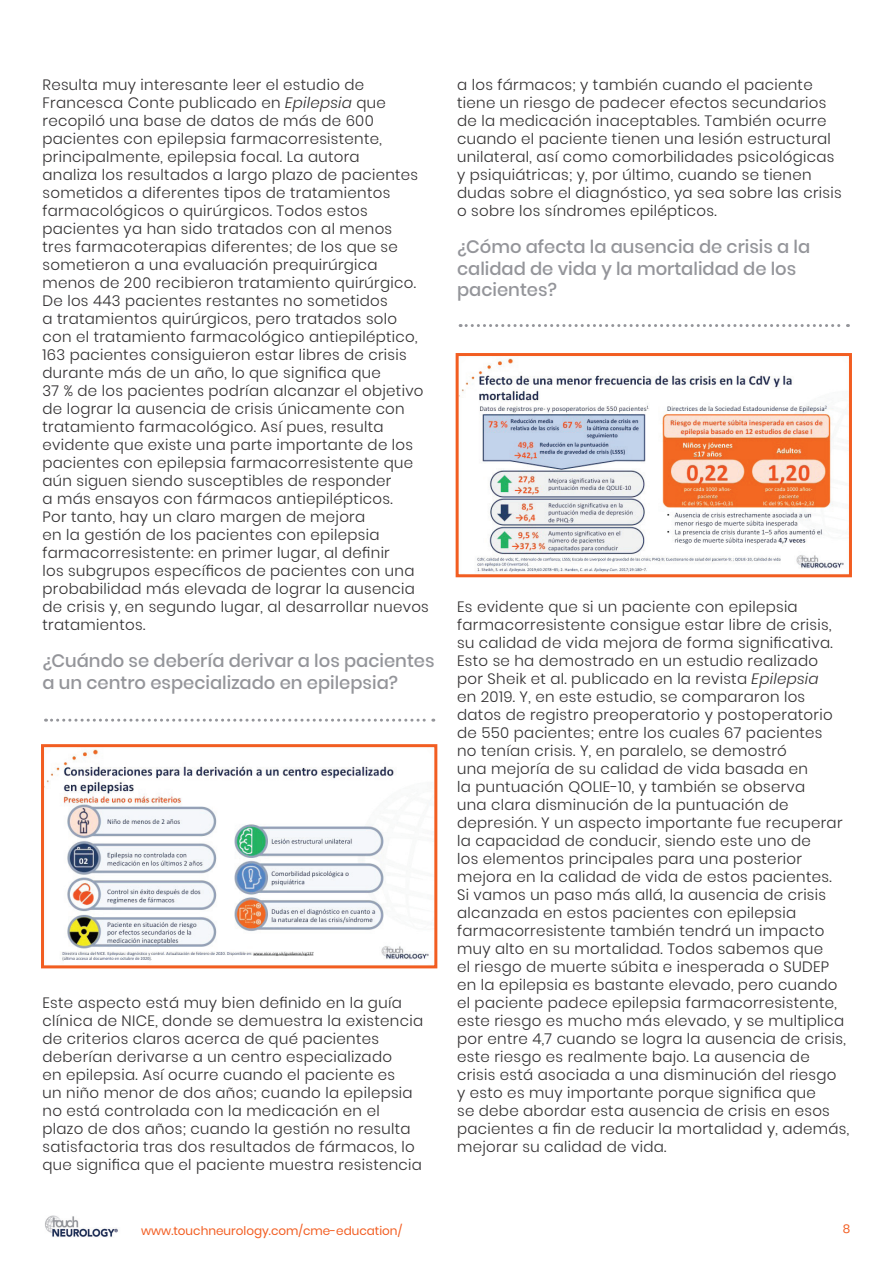
<style>
.page{position:relative;width:893px;height:1263px;background:#fff}
.page>*{position:absolute;margin:0;border:0;box-sizing:border-box;transform-origin:0 0}
.t1{font:500 18px/21.6px "Poppins";color:#94959a}
.t2{font:300 15px/18px "Poppins";letter-spacing:.02em;color:#312f30}
.t3{font:12px "Poppins";color:#f25d21}
.s1{font-style:italic}
</style>
<div class="page">
<img style="left:45px;top:1215px;width:73px;height:22px">
<img style="left:46px;top:749px;width:383px;height:212px">
<div style="left:41px;top:744px;width:396px;height:224px;border:3px solid #f25d21"></div>
<svg style="left:46px;top:719px;width:388px;height:3px"></svg>
<img style="left:461px;top:358px;width:383px;height:215px">
<div style="left:456px;top:353px;width:396px;height:224px;border:3px solid #f25d21"></div>
<svg style="left:460px;top:324px;width:388px;height:3px"></svg>
<p class="t2" style="left:43px;top:76px;width:388px">Resulta muy interesante leer el estudio de Francesca Conte publicado en <span class="s1">Epilepsia</span> que recopiló una base de datos de más de 600 pacientes con epilepsia farmacorresistente, principalmente, epilepsia focal. La autora<br>analiza los resultados a largo plazo de pacientes sometidos a diferentes tipos de tratamientos farmacológicos o quirúrgicos. Todos estos pacientes ya han sido tratados con al menos<br>tres farmacoterapias diferentes; de los que se sometieron a una evaluación prequirúrgica menos de 200 recibieron tratamiento quirúrgico.<br>De los 443 pacientes restantes no sometidos<br>a tratamientos quirúrgicos, pero tratados solo con el tratamiento farmacológico antiepiléptico, 163 pacientes consiguieron estar libres de crisis durante más de un año, lo que significa que<br>37 % de los pacientes podrían alcanzar el objetivo de lograr la ausencia de crisis únicamente con tratamiento farmacológico. Así pues, resulta evidente que existe una parte importante de los pacientes con epilepsia farmacorresistente que aún siguen siendo susceptibles de responder<br>a más ensayos con fármacos antiepilépticos.<br>Por tanto, hay un claro margen de mejora<br>en la gestión de los pacientes con epilepsia farmacorresistente: en primer lugar, al definir<br>los subgrupos específicos de pacientes con una probabilidad más elevada de lograr la ausencia de crisis y, en segundo lugar, al desarrollar nuevos tratamientos.</p>
<p class="t1" style="left:43px;top:650px;width:394px">¿Cuándo se debería derivar a los pacientes a un centro especializado en epilepsia?</p>
<p class="t2" style="left:43px;top:994px;width:382px">Este aspecto está muy bien definido en la guía clínica de NICE, donde se demuestra la existencia de criterios claros acerca de qué pacientes deberían derivarse a un centro especializado<br>en epilepsia. Así ocurre cuando el paciente es<br>un niño menor de dos años; cuando la epilepsia no está controlada con la medicación en el plazo de dos años; cuando la gestión no resulta satisfactoria tras dos resultados de fármacos, lo que significa que el paciente muestra resistencia</p>
<p class="t2" style="left:457px;top:76px;width:386px">a los fármacos; y también cuando el paciente tiene un riesgo de padecer efectos secundarios de la medicación inaceptables. También ocurre cuando el paciente tienen una lesión estructural unilateral, así como comorbilidades psicológicas y psiquiátricas; y, por último, cuando se tienen dudas sobre el diagnóstico, ya sea sobre las crisis o sobre los síndromes epilépticos.</p>
<p class="t1" style="left:457px;top:236px;width:355px">¿Cómo afecta la ausencia de crisis a la calidad de vida y la mortalidad de los pacientes?</p>
<p class="t2" style="left:457px;top:598px;width:394px">Es evidente que si un paciente con epilepsia farmacorresistente consigue estar libre de crisis, su calidad de vida mejora de forma significativa.<br>Esto se ha demostrado en un estudio realizado<br>por Sheik et al. publicado en la revista <span class="s1">Epilepsia<br></span>en 2019. Y, en este estudio, se compararon los datos de registro preoperatorio y postoperatorio de 550 pacientes; entre los cuales 67 pacientes<br>no tenían crisis. Y, en paralelo, se demostró<br>una mejoría de su calidad de vida basada en<br>la puntuación QOLIE-10, y también se observa<br>una clara disminución de la puntuación de depresión. Y un aspecto importante fue recuperar la capacidad de conducir, siendo este uno de<br>los elementos principales para una posterior mejora en la calidad de vida de estos pacientes.<br>Si vamos un paso más allá, la ausencia de crisis alcanzada en estos pacientes con epilepsia farmacorresistente también tendrá un impacto muy alto en su mortalidad. Todos sabemos que<br>el riesgo de muerte súbita e inesperada o SUDEP en la epilepsia es bastante elevado, pero cuando el paciente padece epilepsia farmacorresistente, este riesgo es mucho más elevado, y se multiplica por entre 4,7 cuando se logra la ausencia de crisis, este riesgo es realmente bajo. La ausencia de crisis está asociada a una disminución del riesgo<br>y esto es muy importante porque significa que<br>se debe abordar esta ausencia de crisis en esos pacientes a fin de reducir la mortalidad y, además, mejorar su calidad de vida.</p>
<p class="t3" style="left:141px;top:1224px;width:262px">www.touchneurology.com/cme-education/</p>
<p class="t3" style="left:843px;top:1222px;width:9px">8</p>
</div>
